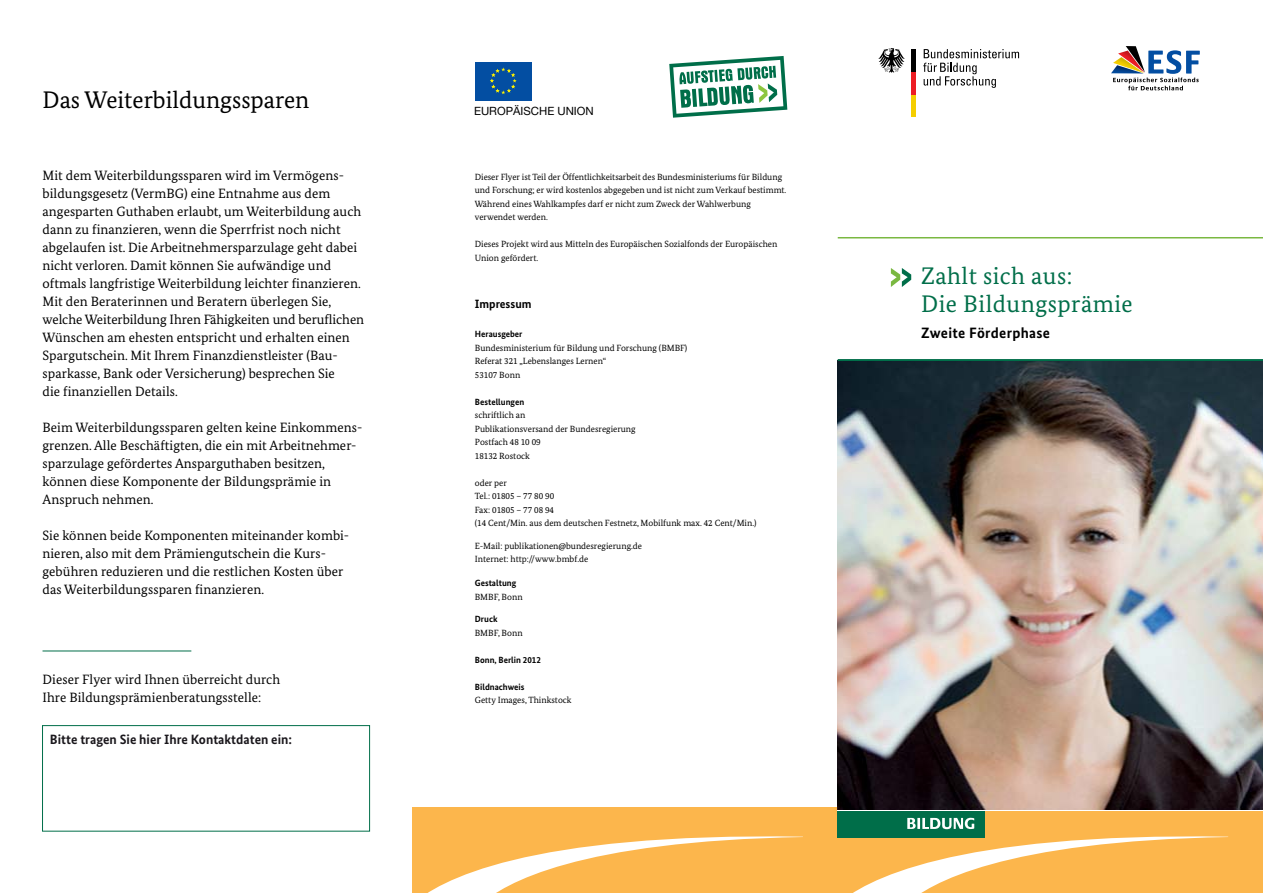
<style>
.page{position:relative;width:1263px;height:893px;background:#fff}
.page>*{position:absolute;margin:0;border:0;box-sizing:border-box;transform-origin:0 0}
.t1{font:24px/28.5px "Bundes Serif";letter-spacing:.02em;color:#006e49}
.t2{font:24px "Bundes Serif";color:#000}
.t3{font:700 15px "Bundes Sans";letter-spacing:.02em;color:#000}
.t4{font:13.5px/18px "Bundes Serif";letter-spacing:.005em;color:#000}
.t5{font:700 13.5px "Bundes Sans";color:#1a171c}
.t6{font:700 12px "Bundes Sans";color:#000}
.t7{font:11.4px "Helvetica Neue";color:#000}
.Formula{font:9px/13.5px "Bundes Serif";color:#000}
.t8{font:700 9px "Bundes Sans";color:#000}
</style>
<div class="page">
<svg style="left:923px;top:49px;width:96px;height:39px"></svg>
<hr style="left:912px;top:95px;width:4px;height:22px;background:#f5ce00">
<hr style="left:912px;top:72px;width:4px;height:23px;background:#ed1d24">
<hr style="left:912px;top:49px;width:4px;height:23px;background:#000">
<svg style="left:878px;top:48px;width:27px;height:25px"></svg>
<div style="left:412px;top:808px;width:426px;height:85px;background:#fcb64c"></div>
<svg style="left:428px;top:836px;width:375px;height:57px"></svg>
<div style="left:838px;top:808px;width:425px;height:85px;background:#fcb64c"></div>
<div style="left:838px;top:808px;width:146px;height:30px;background:#006e49"></div>
<svg style="left:853px;top:818px;width:375px;height:75px"></svg>
<svg style="left:1111px;top:46px;width:89px;height:44px"></svg>
<svg style="left:891px;top:268px;width:20px;height:19px"></svg>
<hr style="left:838px;top:237px;width:425px;height:1px;background:#7ab841">
<img style="left:838px;top:361px;width:425px;height:449px">
<hr style="left:838px;top:359px;width:425px;height:2px;background:#006e49">
<hr style="left:43px;top:651px;width:148px;height:1px;background:#006e49">
<div style="left:42px;top:725px;width:328px;height:106px;border:1px solid #006e49"></div>
<div style="left:475px;top:62px;width:56px;height:39px;background:#034ea2"></div>
<svg style="left:490px;top:67px;width:27px;height:27px"></svg>
<svg style="left:669px;top:56px;width:118px;height:62px"></svg>
<h1 class="t2" style="left:43px;top:85px;width:268px">Das Weiterbildungssparen</h1>
<p class="t4" style="left:43px;top:166px;width:323px">Mit dem Weiterbildungssparen wird im Vermögens&shy;bildungsgesetz (VermBG) eine Entnahme aus dem angesparten Guthaben erlaubt, um Weiterbildung auch dann zu finanzieren, wenn die Sperrfrist noch nicht abgelaufen ist. Die Arbeitnehmersparzulage geht dabei nicht verloren. Damit können Sie aufwändige und oftmals langfristige Weiterbildung leichter finanzieren.<br>Mit den Beraterinnen und Beratern überlegen Sie, welche Weiterbildung Ihren Fähigkeiten und beruflichen Wünschen am ehesten entspricht und erhalten einen Spargutschein. Mit Ihrem Finanzdienstleister (Bau&shy;sparkasse, Bank oder Versicherung) besprechen Sie<br>die finanziellen Details.</p>
<p class="t4" style="left:43px;top:418px;width:321px">Beim Weiterbildungssparen gelten keine Einkommens&shy;grenzen. Alle Beschäftigten, die ein mit Arbeitnehmer&shy;sparzulage gefördertes Ansparguthaben besitzen, können diese Komponente der Bildungsprämie in Anspruch nehmen.</p>
<p class="t4" style="left:43px;top:526px;width:308px">Sie können beide Komponenten miteinander kombi&shy;nieren, also mit dem Prämiengutschein die Kurs&shy;gebühren reduzieren und die restlichen Kosten über das Weiterbildungssparen finanzieren.</p>
<p class="t4" style="left:43px;top:670px;width:239px">Dieser Flyer wird Ihnen überreicht durch<br>Ihre Bildungsprämienberatungsstelle:</p>
<p class="t5" style="left:50px;top:731px;width:244px">Bitte tragen Sie hier Ihre Kontaktdaten ein:</p>
<p class="t7" style="left:474px;top:104px;width:121px">EUROPÄISCHE UNION</p>
<p class="Formula" style="left:475px;top:170px;width:313px">Dieser Flyer ist Teil der Öffentlichkeitsarbeit des Bundes ministeriums für Bildung und Forschung; er wird kostenlos abgegeben und ist nicht zum Verkauf bestimmt.<br>Während eines Wahlkampfes darf er nicht zum Zweck der Wahlwerbung verwendet werden.</p>
<p class="Formula" style="left:475px;top:237px;width:304px">Dieses Projekt wird aus Mitteln des Europäischen Sozialfonds der Europäischen<br>Union gefördert.</p>
<h2 class="t6" style="left:475px;top:297px;width:58px">Impressum</h2>
<h3 class="t8" style="left:475px;top:329px;width:49px">Herausgeber</h3>
<p class="Formula" style="left:475px;top:341px;width:214px">Bundesministerium für Bildung und Forschung (BMBF)<br>Referat 321 „Lebenslanges Lernen“<br>53107 Bonn</p>
<h3 class="t8" style="left:475px;top:396px;width:51px">Bestellungen</h3>
<p class="Formula" style="left:475px;top:408px;width:162px">schriftlich an<br>Publikationsversand der Bundesregierung<br>Postfach 48 10 09<br>18132 Rostock</p>
<p class="Formula" style="left:475px;top:476px;width:283px">oder per<br>Tel.: 01805 – 77 80 90<br>Fax: 01805 – 77 08 94<br>(14 Cent/Min. aus dem deutschen Festnetz, Mobilfunk max. 42 Cent/Min.)</p>
<p class="Formula" style="left:475px;top:539px;width:169px">E-Mail: publikationen@bundesregierung.de</p>
<p class="Formula" style="left:475px;top:552px;width:115px">Internet: http://www.bmbf.de</p>
<h3 class="t8" style="left:475px;top:578px;width:43px">Gestaltung</h3>
<p class="Formula" style="left:475px;top:590px;width:49px">BMBF, Bonn</p>
<h3 class="t8" style="left:475px;top:614px;width:24px">Druck</h3>
<p class="Formula" style="left:475px;top:626px;width:49px">BMBF, Bonn</p>
<p class="t8" style="left:475px;top:654px;width:68px">Bonn, Berlin 2012</p>
<h3 class="t8" style="left:475px;top:681px;width:51px">Bildnachweis</h3>
<p class="Formula" style="left:475px;top:693px;width:98px">Getty Images, Thinkstock</p>
<h1 class="t1" style="left:921px;top:261px;width:213px">Zahlt sich aus:<br>Die Bildungsprämie</h1>
<h2 class="t3" style="left:921px;top:323px;width:130px">Zweite Förderphase</h2>
</div>
